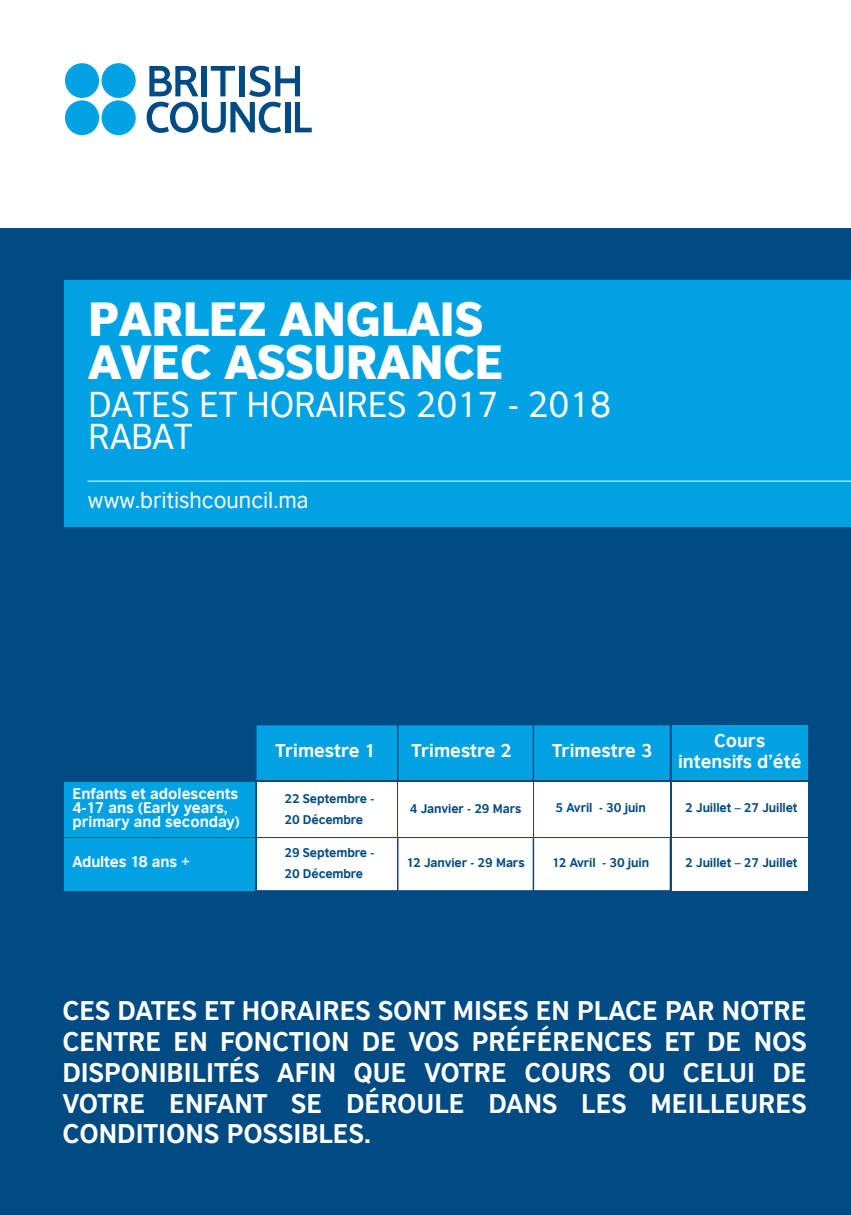
<style>
.page{position:relative;width:851px;height:1215px;background:#fff}
.page>*{position:absolute;margin:0;border:0;box-sizing:border-box;transform-origin:0 0}
.t1{font:900 45.8px/42.8px "British Council Sans";letter-spacing:-.01em;color:#fff}
.t2{font:34.2px/32px "British Council Sans";letter-spacing:-.01em;color:#fff}
.t3{font:700 25.8px/30.8px "British Council Sans";color:#fff;text-align:justify}
.t4{font:21.4px "British Council Sans";color:#fff}
.t5{font:700 17.6px/21px "British Council Sans";color:#fff;text-align:center}
.t6{font:700 14.8px/14px "British Council Sans";color:#fff}
.t7{font:700 12px/21px "British Council Sans";letter-spacing:-.01em;color:#004b84}
</style>
<div class="page">
<div style="left:0;top:229px;width:850px;height:986px;background:#004b84"></div>
<div style="left:398px;top:782px;width:134px;height:54px;background:#fff"></div>
<div style="left:257px;top:782px;width:140px;height:54px;background:#fff"></div>
<div style="left:257px;top:838px;width:412px;height:52px;background:#fff"></div>
<div style="left:534px;top:782px;width:135px;height:54px;background:#fff"></div>
<div style="left:672px;top:782px;width:135px;height:54px;background:#fff"></div>
<div style="left:672px;top:838px;width:135px;height:52px;background:#fff"></div>
<div style="left:672px;top:725px;width:135px;height:55px;background:#00a2e4"></div>
<div style="left:64px;top:782px;width:191px;height:54px;background:#00a2e4"></div>
<div style="left:64px;top:838px;width:191px;height:52px;background:#00a2e4"></div>
<div style="left:256px;top:725px;width:413px;height:55px;background:#00a2e4"></div>
<svg style="left:147px;top:66px;width:165px;height:67px"></svg>
<div style="left:65px;top:63px;width:34px;height:35px;background:#00a2e4;border-radius:50%"></div>
<div style="left:101px;top:63px;width:35px;height:35px;background:#00a2e4;border-radius:50%"></div>
<div style="left:65px;top:100px;width:34px;height:35px;background:#00a2e4;border-radius:50%"></div>
<div style="left:101px;top:100px;width:35px;height:35px;background:#00a2e4;border-radius:50%"></div>
<div style="left:64px;top:281px;width:786px;height:246px;background:#00a2e4"></div>
<hr style="left:87px;top:481px;width:763px;height:1px;background:#fff">
<h1 class="t1" style="left:88px;top:291px;width:417px">PARLEZ ANGLAIS<br>AVEC ASSURANCE</h1>
<h2 class="t2" style="left:88px;top:385px;width:524px">DATES ET HORAIRES 2017 - 2018<br>RABAT</h2>
<p class="t4" style="left:88px;top:483px;width:222px">www.britishcouncil.ma</p>
<p class="t6" style="left:72px;top:785px;width:169px">Enfants et adolescents<br>4-17 ans (Early years, primary and seconday)</p>
<p class="t6" style="left:72px;top:853px;width:119px">Adultes 18 ans +</p>
<p class="t5" style="left:552px;top:738px;width:102px">Trimestre 3</p>
<p class="t5" style="left:678px;top:728px;width:125px">Cours intensifs d’été</p>
<p class="t5" style="left:275px;top:738px;width:102px">Trimestre 1</p>
<p class="t5" style="left:411px;top:738px;width:102px">Trimestre 2</p>
<p class="t7" style="left:284px;top:786px;width:91px">22 Septembre -<br>20 Décembre</p>
<p class="t7" style="left:410px;top:797px;width:113px">4 Janvier - 29 Mars</p>
<p class="t7" style="left:555px;top:796px;width:92px">5 Avril - 30 juin</p>
<p class="t7" style="left:284px;top:840px;width:91px">29 Septembre -<br>20 Décembre</p>
<p class="t7" style="left:406px;top:850px;width:119px">12 Janvier - 29 Mars</p>
<p class="t7" style="left:552px;top:850px;width:98px">12 Avril - 30 juin</p>
<p class="t7" style="left:685px;top:796px;width:114px">2 Juillet – 27 Juillet</p>
<p class="t7" style="left:685px;top:850px;width:114px">2 Juillet – 27 Juillet</p>
<p class="t3" style="left:62px;top:992px;width:745px">CES DATES ET HORAIRES SONT MISES EN PLACE PAR NOTRE CENTRE EN FONCTION DE VOS PRÉFÉRENCES ET DE NOS DISPONIBILITÉS AFIN QUE VOTRE COURS OU CELUI DE VOTRE ENFANT SE DÉROULE DANS LES MEILLEURES CONDITIONS POSSIBLES.</p>
</div>
